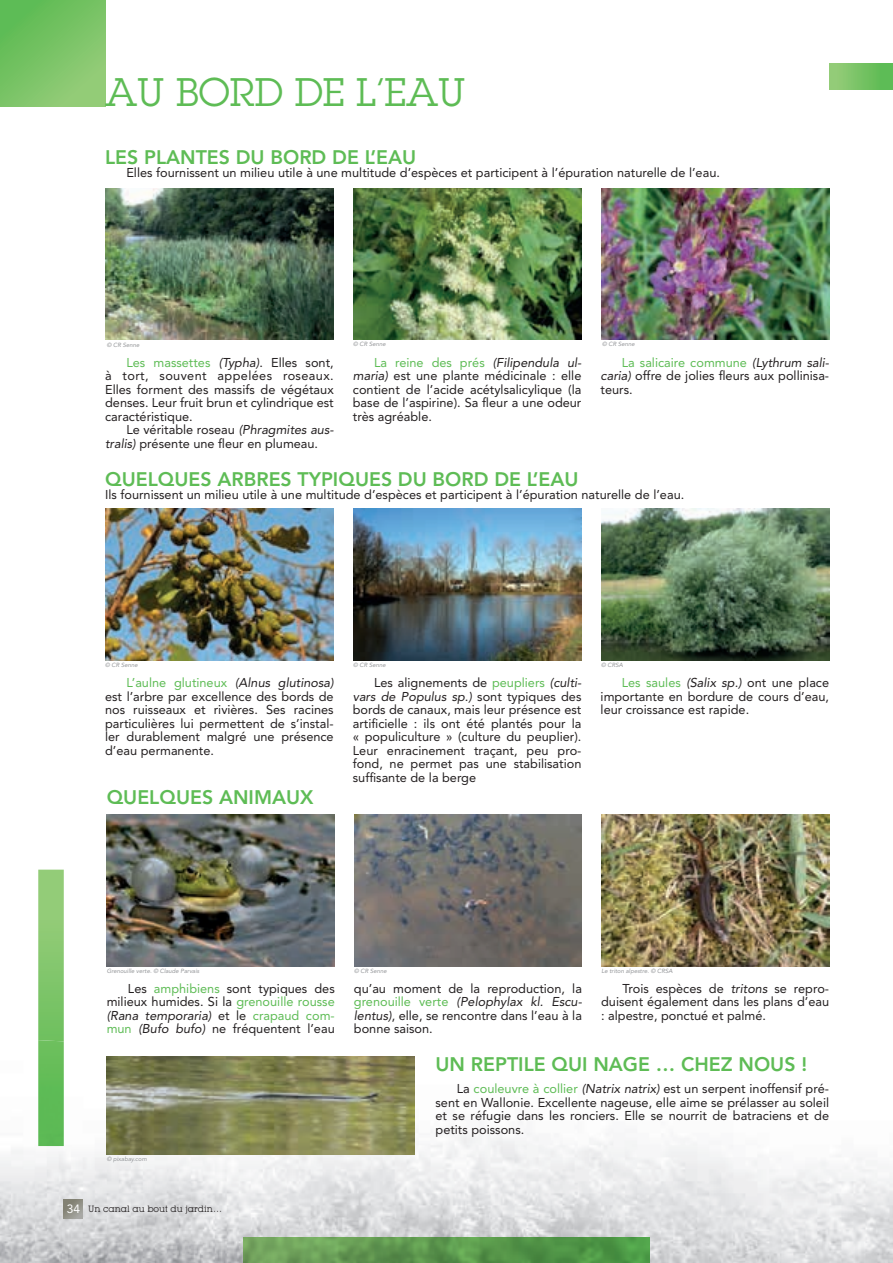
<style>
.page{position:relative;width:893px;height:1263px;background:#fff}
.page>*{position:absolute;margin:0;border:0;box-sizing:border-box;transform-origin:0 0}
.t1{font:39px "Lubalin Graph";color:#5ebc55}
.t2{font:800 19.5px "Avenir";color:#5ebc55}
.t3{font:12.75px/13.5px "Avenir";color:#231f20;text-align:justify}
.t4{font:12px "Avenir";color:#fff}
.t5{font:9px "Lubalin Graph IT Cby BT";color:#231f20}
.t6{font:italic 6px "Avenir";color:#939598}
.s1{color:#5ebc55}
.s2{font-style:italic}
</style>
<div class="page">
<img style="left:0;top:1056px;width:578px;height:207px">
<img style="left:578px;top:1139px;width:315px;height:124px">
<svg style="left:0;top:0;width:105px;height:106px;background:#79c366"></svg>
<svg style="left:38px;top:870px;width:26px;height:170px;background:#87c871"></svg>
<img style="left:38px;top:1040px;width:26px;height:106px">
<img style="left:243px;top:1237px;width:407px;height:26px">
<div style="left:829px;top:64px;width:64px;height:25px;background:linear-gradient(to right,#99cd7b,#57b950)"></div>
<img style="left:105px;top:188px;width:228px;height:152px">
<img style="left:105px;top:509px;width:228px;height:151px">
<img style="left:107px;top:815px;width:227px;height:151px">
<img style="left:353px;top:188px;width:228px;height:152px">
<img style="left:353px;top:509px;width:228px;height:151px">
<img style="left:354px;top:815px;width:228px;height:151px">
<img style="left:601px;top:188px;width:228px;height:152px">
<img style="left:601px;top:509px;width:228px;height:151px">
<img style="left:601px;top:815px;width:228px;height:151px">
<img style="left:107px;top:1056px;width:307px;height:98px">
<svg style="left:64px;top:1199px;width:19px;height:19px"></svg>
<h1 class="t1" style="left:105px;top:68px;width:362px">AU BORD DE L’EAU</h1>
<h2 class="t2" style="left:105px;top:145px;width:313px">LES PLANTES DU BORD DE L’EAU</h2>
<p class="t3" style="left:126px;top:166px;width:595px">Elles fournissent un milieu utile à une multitude d’espèces et participent à l’épuration naturelle de l’eau.</p>
<p class="t6" style="left:107px;top:341px;width:34px">© CR Senne</p>
<p class="t3" style="left:105px;top:356px;width:230px;text-indent:21px"><span class="s1">Les massettes</span> <span class="s2">(Typha)</span>. Elles sont, à tort, souvent appelées roseaux.<br>Elles forment des massifs de végétaux denses. Leur fruit brun et cylindrique est caractéristique.</p>
<p class="t3" style="left:105px;top:423px;width:230px;text-indent:21px">Le véritable roseau <span class="s2">(Phragmites aus&shy;tralis)</span> présente une fleur en plumeau.</p>
<p class="t6" style="left:353px;top:341px;width:34px">© CR Senne</p>
<p class="t6" style="left:602px;top:341px;width:34px">© CR Senne</p>
<p class="t3" style="left:353px;top:356px;width:230px;text-indent:21px"><span class="s1">La reine des prés</span> <span class="s2">(Filipendula ul&shy;maria)</span> est une plante médicinale : elle contient de l’acide acétylsalicylique (la base de l’aspirine). Sa fleur a une odeur très agréable.</p>
<p class="t3" style="left:601px;top:356px;width:230px;text-indent:21px"><span class="s1">La salicaire commune</span> <span class="s2">(Lythrum sali&shy;caria)</span> offre de jolies fleurs aux pollinisa&shy;teurs.</p>
<h2 class="t2" style="left:105px;top:467px;width:475px">QUELQUES ARBRES TYPIQUES DU BORD DE L’EAU</h2>
<p class="t3" style="left:105px;top:488px;width:581px">Ils fournissent un milieu utile à une multitude d’espèces et participent à l’épuration naturelle de l’eau.</p>
<p class="t6" style="left:105px;top:661px;width:34px">© CR Senne</p>
<p class="t6" style="left:353px;top:661px;width:34px">© CR Senne</p>
<p class="t6" style="left:601px;top:661px;width:23px">© CRSA</p>
<p class="t3" style="left:105px;top:676px;width:230px;text-indent:21px"><span class="s1">L’aulne glutineux</span> <span class="s2">(Alnus glutinosa) </span>est l’arbre par excellence des bords de nos ruisseaux et rivières. Ses racines particulières lui permettent de s’instal&shy;ler durablement malgré une présence d’eau permanente.</p>
<p class="t3" style="left:353px;top:676px;width:230px;text-indent:21px">Les alignements de <span class="s1">peupliers</span> <span class="s2">(culti&shy;vars de Populus sp.)</span> sont typiques des bords de canaux, mais leur présence est artificielle : ils ont été plantés pour la « populiculture » (culture du peuplier).<br>Leur enracinement traçant, peu pro&shy;fond, ne permet pas une stabilisation suffisante de la berge</p>
<p class="t3" style="left:601px;top:676px;width:230px;text-indent:21px"><span class="s1">Les saules</span> <span class="s2">(Salix sp.)</span> ont une place importante en bordure de cours d’eau, leur croissance est rapide.</p>
<h2 class="t2" style="left:107px;top:786px;width:208px">QUELQUES ANIMAUX</h2>
<p class="t6" style="left:107px;top:967px;width:94px">Grenouille verte. © Claude Parvais</p>
<p class="t6" style="left:354px;top:967px;width:34px">© CR Senne</p>
<p class="t6" style="left:601px;top:967px;width:73px">Le triton alpestre. © CRSA</p>
<p class="t3" style="left:107px;top:982px;width:230px;text-indent:21px">Les <span class="s1">amphibiens</span> sont typiques des milieux humides. Si la <span class="s1">grenouille rousse </span><span class="s2">(Rana temporaria)</span> et le <span class="s1">crapaud com&shy;mun</span> <span class="s2">(Bufo bufo)</span> ne fréquentent l’eau</p>
<p class="t3" style="left:354px;top:982px;width:230px">qu’au moment de la reproduction, la <span class="s1">grenouille verte</span> <span class="s2">(Pelophylax kl. Escu&shy;lentus)</span>, elle, se rencontre dans l’eau à la bonne saison.</p>
<p class="t3" style="left:601px;top:982px;width:230px;text-indent:21px">Trois espèces de <span class="s2">tritons</span> se repro&shy;duisent également dans les plans d’eau : alpestre, ponctué et palmé.</p>
<h2 class="t2" style="left:436px;top:1053px;width:373px">UN REPTILE QUI NAGE … CHEZ NOUS !</h2>
<p class="t6" style="left:107px;top:1155px;width:42px">© pixabay.com</p>
<p class="t3" style="left:436px;top:1082px;width:395px;text-indent:21px">La <span class="s1">couleuvre à collier</span> <span class="s2">(Natrix natrix)</span> est un serpent inoffensif pré&shy;sent en Wallonie. Excellente nageuse, elle aime se prélasser au soleil et se réfugie dans les ronciers. Elle se nourrit de batraciens et de petits poissons.</p>
<p class="t4" style="left:67px;top:1202px;width:15px">34</p>
<p class="t5" style="left:88px;top:1203px;width:135px">Un canal au bout du jardin…</p>
</div>
